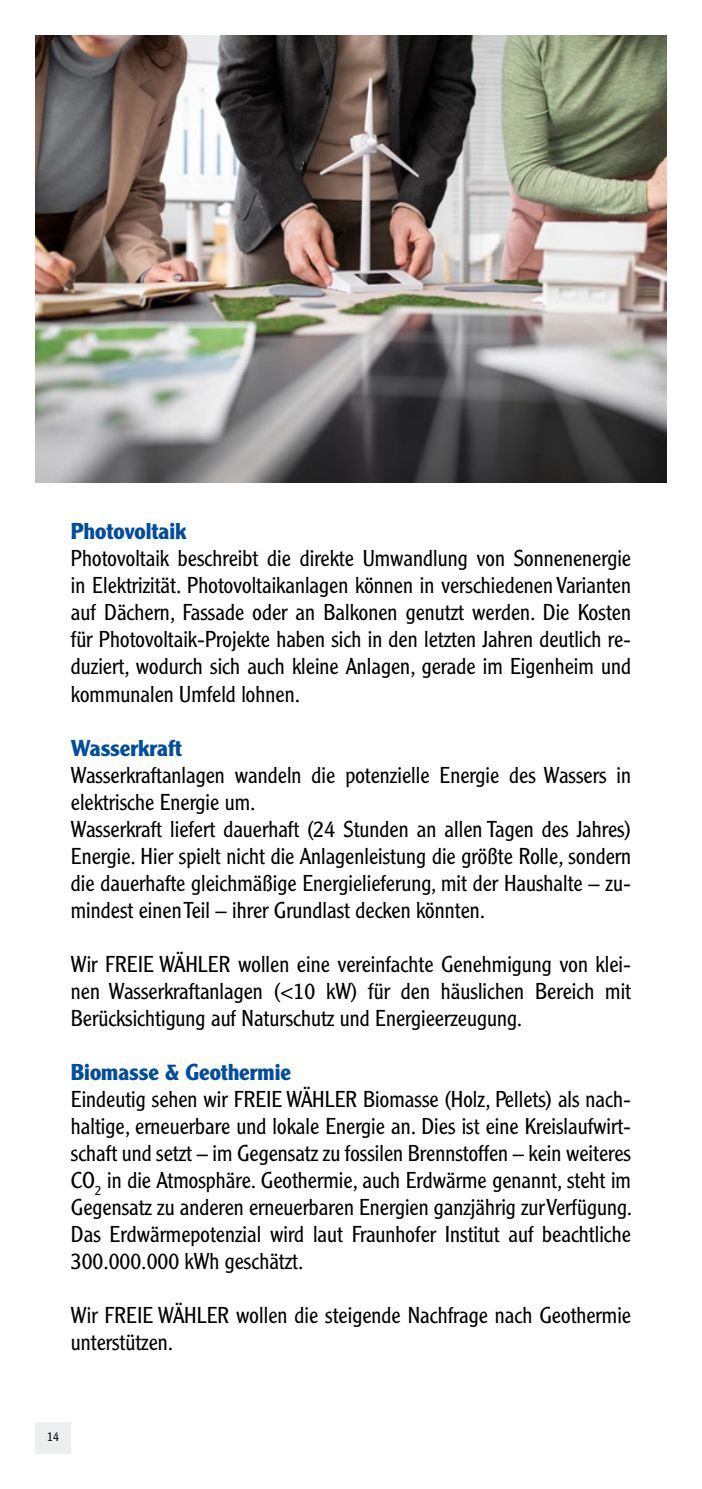
<style>
.page{position:relative;width:702px;height:1489px;background:#fff}
.page>*{position:absolute;margin:0;border:0;box-sizing:border-box;transform-origin:0 0}
.t1{font:300 22.5px/27px "Clearface Gothic LT Std";color:#000;text-align:justify}
.t2{font:700 22.5px "Clearface Gothic LT Std";color:#004d9f}
.t3{font:300 12.5px "Clearface Gothic LT Std";color:#000}
</style>
<div class="page">
<div style="left:35px;top:1421px;width:36px;height:32px;background:#edeeef"></div>
<img style="left:35px;top:35px;width:631px;height:447px">
<p class="t2" style="left:71px;top:518px;width:117px">Photovoltaik</p>
<p class="t1" style="left:71px;top:545px;width:561px">Photovoltaik beschreibt die direkte Umwandlung von Sonnenenergie in Elektrizität. Photovoltaikanlagen können in verschiedenen Varianten auf Dächern, Fassade oder an Balkonen genutzt werden. Die Kosten für Photovoltaik-Projekte haben sich in den letzten Jahren deutlich re&shy;duziert, wodurch sich auch kleine Anlagen, gerade im Eigenheim und kommunalen Umfeld lohnen.</p>
<p class="t2" style="left:71px;top:734px;width:112px">Wasserkraft</p>
<p class="t1" style="left:71px;top:761px;width:561px;text-align:left">Wasserkraftanlagen wandeln die potenzielle Energie des Wassers in elektrische Energie um.<br>Wasserkraft liefert dauerhaft (24 Stunden an allen Tagen des Jahres)<br>Energie. Hier spielt nicht die Anlagenleistung die größte Rolle, sondern die dauerhafte gleichmäßige Energielieferung, mit der Haushalte – zu&shy;mindest einen Teil – ihrer Grundlast decken könnten.</p>
<p class="t1" style="left:71px;top:950px;width:561px">Wir FREIE WÄHLER wollen eine vereinfachte Genehmigung von klei&shy;nen Wasserkraftanlagen (&lt;10 kW) für den häuslichen Bereich mit Berücksichtigung auf Naturschutz und Energieerzeugung.</p>
<p class="t2" style="left:71px;top:1058px;width:221px">Biomasse &amp; Geothermie</p>
<p class="t1" style="left:71px;top:1085px;width:562px">Eindeutig sehen wir FREIE WÄHLER Biomasse (Holz, Pellets) als nach&shy;haltige, erneuerbare und lokale Energie an. Dies ist eine Kreislaufwirt&shy;schaft und setzt – im Gegensatz zu fossilen Brennstoffen – kein weiteres CO<sub>2</sub> in die Atmosphäre. Geothermie, auch Erdwärme genannt, steht im Gegensatz zu anderen erneuerbaren Energien ganzjährig zur Verfügung.<br>Das Erdwärmepotenzial wird laut Fraunhofer Institut auf beachtliche 300.000.000 kWh geschätzt.</p>
<p class="t1" style="left:71px;top:1301px;width:561px">Wir FREIE WÄHLER wollen die steigende Nachfrage nach Geothermie unterstützen.</p>
<p class="t3" style="left:47px;top:1429px;width:14px">14</p>
</div>
